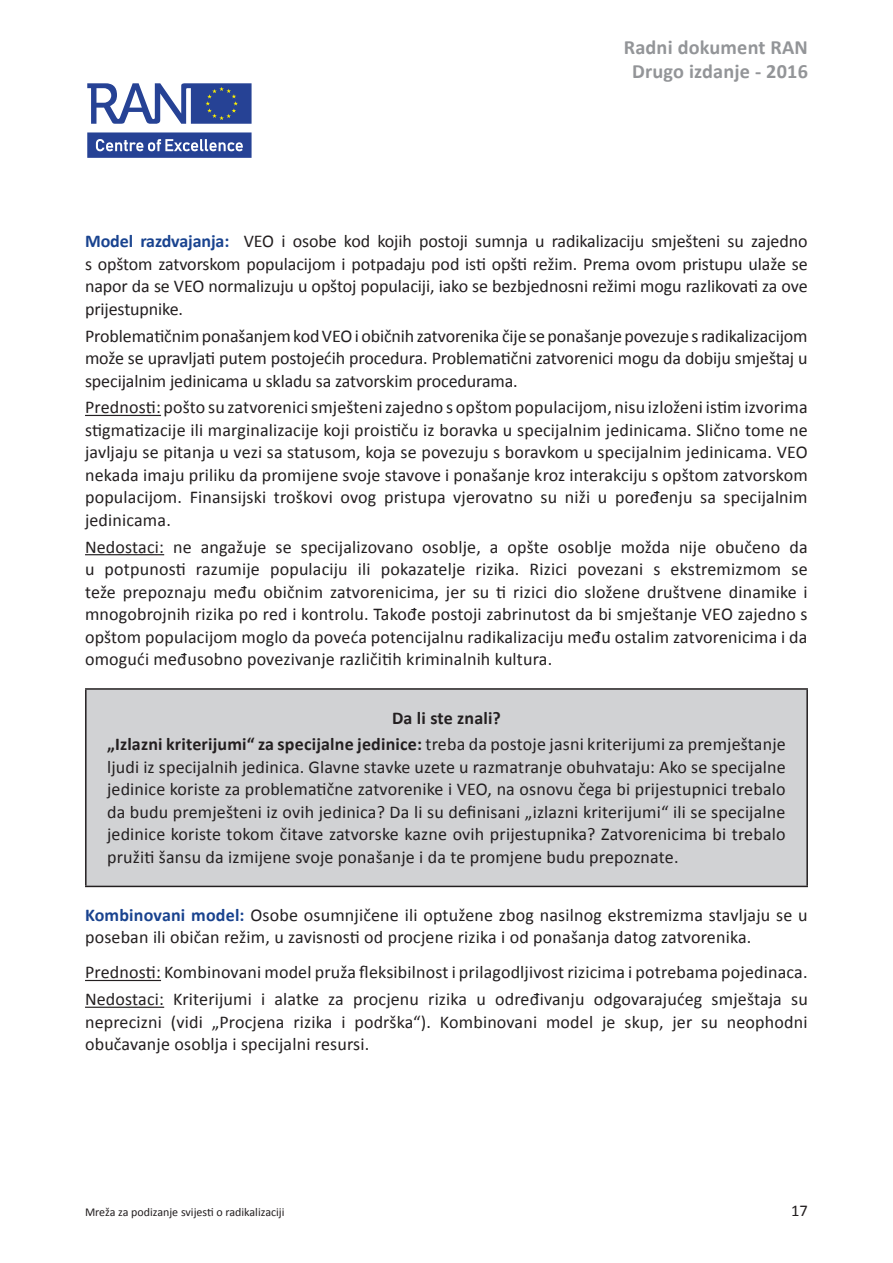
<style>
.page{position:relative;width:893px;height:1263px;background:#fff}
.page>*{position:absolute;margin:0;border:0;box-sizing:border-box;transform-origin:0 0}
.t1{font:700 20.25px/24.8px "Calibri";letter-spacing:.01em;color:#939598;text-align:center}
.t2{font:18px/22.5px "Calibri";letter-spacing:.01em;color:#231f20;text-align:justify}
.t3{font:700 18px/26.7px "Calibri";letter-spacing:.01em;color:#231f20;text-align:center}
.t4{font:16.5px "Calibri";color:#231f20}
.t5{font:12px "Calibri";color:#231f20}
.s1{font-weight:700;color:#19438f}
.s2{font-weight:400}
</style>
<div class="page">
<svg style="left:87px;top:83px;width:165px;height:41px"></svg>
<svg style="left:87px;top:132px;width:165px;height:26px;background:#4d64a8"></svg>
<hr style="left:85px;top:415px;width:76px;height:1px;background:#231f20">
<hr style="left:85px;top:554px;width:79px;height:1px;background:#231f20">
<hr style="left:85px;top:980px;width:76px;height:1px;background:#231f20">
<hr style="left:85px;top:1007px;width:79px;height:1px;background:#231f20">
<div style="left:86px;top:689px;width:721px;height:197px;background:#d1d2d4"></div>
<hr style="left:85px;top:688px;width:723px;height:2px;background:#231f20">
<hr style="left:85px;top:690px;width:2px;height:196px;background:#231f20">
<hr style="left:806px;top:690px;width:2px;height:196px;background:#231f20">
<hr style="left:85px;top:886px;width:723px;height:1px;background:#231f20">
<p class="t1" style="left:624px;top:34px;width:186px">Radni dokument RAN<br>Drugo izdanje - 2016</p>
<p class="t2" style="left:85px;top:229px;width:724px"><span class="s1">Model razdvajanja:</span> VEO i osobe kod kojih postoji sumnja u radikalizaciju smješteni su zajedno s opštom zatvorskom populacijom i potpadaju pod isti opšti režim. Prema ovom pristupu ulaže se napor da se VEO normalizuju u opštoj populaciji, iako se bezbjednosni režimi mogu razlikovati za ove prijestupnike.</p>
<p class="t2" style="left:85px;top:324px;width:724px">Problematičnim ponašanjem kod VEO i običnih zatvorenika čije se ponašanje povezuje s radikalizacijom može se upravljati putem postojećih procedura. Problematični zatvorenici mogu da dobiju smještaj u specijalnim jedinicama u skladu sa zatvorskim procedurama.</p>
<p class="t2" style="left:85px;top:395px;width:724px">Prednosti: pošto su zatvorenici smješteni zajedno s opštom populacijom, nisu izloženi istim izvorima stigmatizacije ili marginalizacije koji proističu iz boravka u specijalnim jedinicama. Slično tome ne javljaju se pitanja u vezi sa statusom, koja se povezuju s boravkom u specijalnim jedinicama. VEO nekada imaju priliku da promijene svoje stavove i ponašanje kroz interakciju s opštom zatvorskom populacijom. Finansijski troškovi ovog pristupa vjerovatno su niži u poređenju sa specijalnim jedinicama.</p>
<p class="t2" style="left:85px;top:535px;width:724px">Nedostaci: ne angažuje se specijalizovano osoblje, a opšte osoblje možda nije obučeno da u potpunosti razumije populaciju ili pokazatelje rizika. Rizici povezani s ekstremizmom se teže prepoznaju među običnim zatvorenicima, jer su ti rizici dio složene društvene dinamike i mnogobrojnih rizika po red i kontrolu. Takođe postoji zabrinutost da bi smještanje VEO zajedno s opštom populacijom moglo da poveća potencijalnu radikalizaciju među ostalim zatvorenicima i da omogući međusobno povezivanje različitih kriminalnih kultura.</p>
<p class="t3" style="left:107px;top:703px;width:680px">Da li ste znali?<br>„Izlazni kriterijumi“ za specijalne jedinice: <span class="s2">treba da postoje jasni kriterijumi za premještanje</span></p>
<p class="t2" style="left:107px;top:755px;width:680px">ljudi iz specijalnih jedinica. Glavne stavke uzete u razmatranje obuhvataju: Ako se specijalne jedinice koriste za problematične zatvorenike i VEO, na osnovu čega bi prijestupnici trebalo da budu premješteni iz ovih jedinica? Da li su definisani „izlazni kriterijumi“ ili se specijalne jedinice koriste tokom čitave zatvorske kazne ovih prijestupnika? Zatvorenicima bi trebalo pružiti šansu da izmijene svoje ponašanje i da te promjene budu prepoznate.</p>
<p class="t2" style="left:85px;top:902px;width:724px"><span class="s1">Kombinovani model:</span> Osobe osumnjičene ili optužene zbog nasilnog ekstremizma stavljaju se u poseban ili običan režim, u zavisnosti od procjene rizika i od ponašanja datog zatvorenika.</p>
<p class="t2" style="left:85px;top:958px;width:724px;line-height:26.7px">Prednosti: Kombinovani model pruža fleksibilnost i prilagodljivost rizicima i potrebama pojedinaca.<br>Nedostaci: Kriterijumi i alatke za procjenu rizika u određivanju odgovarajućeg smještaja su</p>
<p class="t2" style="left:85px;top:1010px;width:724px">neprecizni (vidi „Procjena rizika i podrška“). Kombinovani model je skup, jer su neophodni obučavanje osoblja i specijalni resursi.</p>
<p class="t5" style="left:85px;top:1205px;width:201px">Mreža za podizanje svijesti o radikalizaciji</p>
<p class="t4" style="left:791px;top:1200px;width:18px">17</p>
</div>
